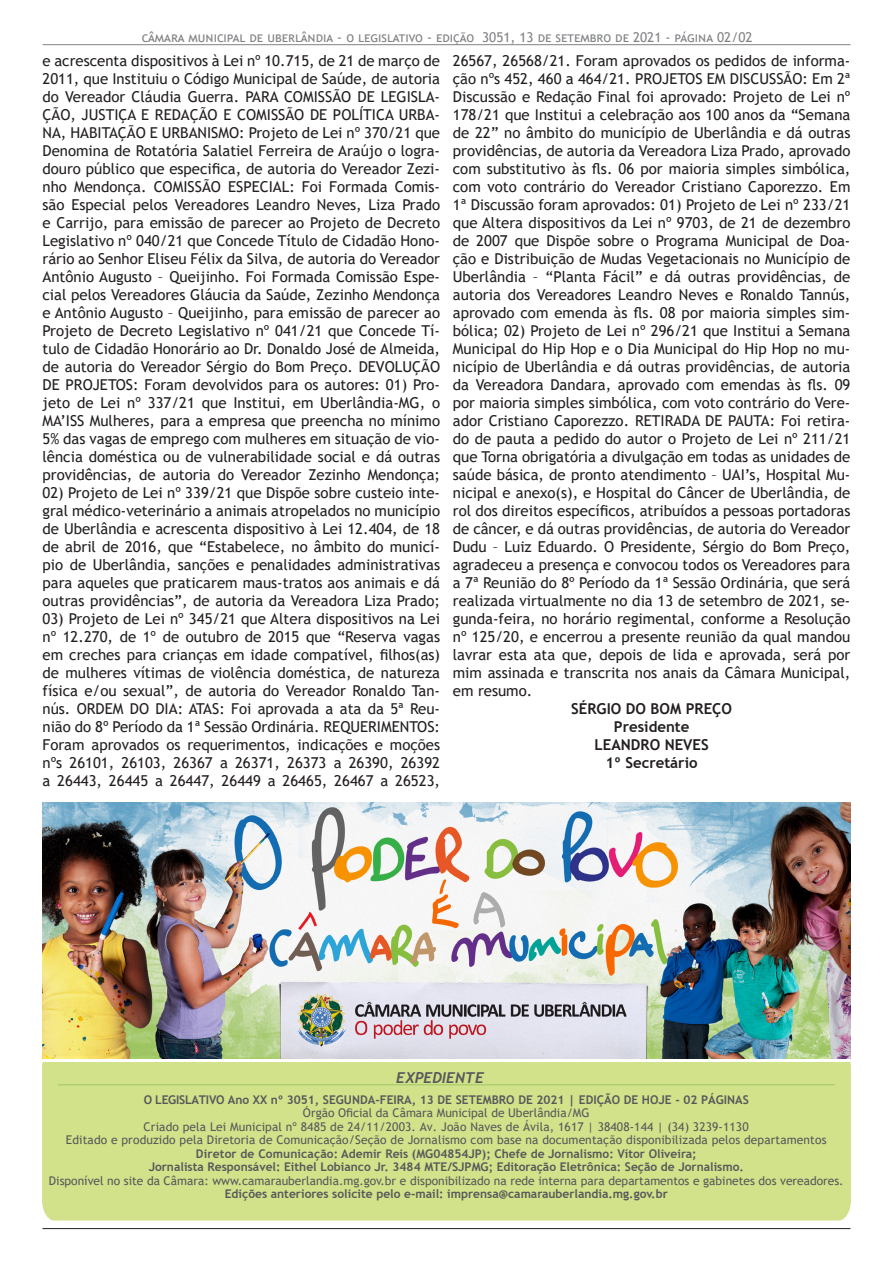
<style>
.page{position:relative;width:893px;height:1263px;background:#fff}
.page>*{position:absolute;margin:0;border:0;box-sizing:border-box;transform-origin:0 0}
.t1{font:15px/18px "Trebuchet MS";color:#231f20;text-align:justify}
.t2{font:700 15px "Trebuchet MS";color:#231f20}
.t3{font:italic 700 15px "Trebuchet";color:#57585a}
.t4{font:13.5px "Trebuchet MS";color:#808285}
.t5{font:12px/13.5px "Trebuchet MS";letter-spacing:.01em;color:#57585a;text-align:center}
.t6{font:700 12px "Trebuchet MS";color:#57585a}
.s1{font-weight:700}
</style>
<div class="page">
<hr style="left:43px;top:44px;width:807px;height:1px;background:#808285">
<hr style="left:43px;top:1228px;width:807px;height:1px;background:#231f20">
<hr style="left:58px;top:1084px;width:777px;height:1px;background:#9ec566">
<img style="left:43px;top:802px;width:807px;height:256px">
<p class="t4" style="left:142px;top:28px;width:612px">câmara municipal de uberlândia - o legislativo - edição 3051, 13 de setembro de 2021 - página 02/02</p>
<p class="t1" style="left:43px;top:52px;width:399px">e acrescenta dispositivos à Lei nº 10.715, de 21 de março de 2011, que Instituiu o Código Municipal de Saúde, de autoria do Vereador Cláudia Guerra. PARA COMISSÃO DE LEGISLA-ÇÃO, JUSTIÇA E REDAÇÃO E COMISSÃO DE POLÍTICA URBA-NA, HABITAÇÃO E URBANISMO: Projeto de Lei nº 370/21 que Denomina de Rotatória Salatiel Ferreira de Araújo o logra&shy;douro público que especifica, de autoria do Vereador Zezi&shy;nho Mendonça. COMISSÃO ESPECIAL: Foi Formada Comis&shy;são Especial pelos Vereadores Leandro Neves, Liza Prado e Carrijo, para emissão de parecer ao Projeto de Decreto Legislativo nº 040/21 que Concede Título de Cidadão Hono&shy;rário ao Senhor Eliseu Félix da Silva, de autoria do Vereador Antônio Augusto – Queijinho. Foi Formada Comissão Espe&shy;cial pelos Vereadores Gláucia da Saúde, Zezinho Mendonça e Antônio Augusto – Queijinho, para emissão de parecer ao Projeto de Decreto Legislativo nº 041/21 que Concede Tí&shy;tulo de Cidadão Honorário ao Dr. Donaldo José de Almeida, de autoria do Vereador Sérgio do Bom Preço. DEVOLUÇÃO DE PROJETOS: Foram devolvidos para os autores: 01) Pro&shy;jeto de Lei nº 337/21 que Institui, em Uberlândia-MG, o MA’ISS Mulheres, para a empresa que preencha no mínimo 5% das vagas de emprego com mulheres em situação de vio&shy;lência doméstica ou de vulnerabilidade social e dá outras providências, de autoria do Vereador Zezinho Mendonça;</p>
<p class="t1" style="left:43px;top:484px;width:399px">02) Projeto de Lei nº 339/21 que Dispõe sobre custeio inte&shy;gral médico-veterinário a animais atropelados no município de Uberlândia e acrescenta dispositivo à Lei 12.404, de 18 de abril de 2016, que “Estabelece, no âmbito do municí&shy;pio de Uberlândia, sanções e penalidades administrativas para aqueles que praticarem maus-tratos aos animais e dá outras providências”, de autoria da Vereadora Liza Prado;</p>
<p class="t1" style="left:43px;top:610px;width:399px">03) Projeto de Lei nº 345/21 que Altera dispositivos na Lei nº 12.270, de 1º de outubro de 2015 que “Reserva vagas em creches para crianças em idade compatível, filhos(as) de mulheres vítimas de violência doméstica, de natureza física e/ou sexual”, de autoria do Vereador Ronaldo Tan&shy;nús. ORDEM DO DIA: ATAS: Foi aprovada a ata da 5ª Reu&shy;nião do 8º Período da 1ª Sessão Ordinária. REQUERIMENTOS:<br>Foram aprovados os requerimentos, indicações e moções nºs 26101, 26103, 26367 a 26371, 26373 a 26390, 26392 a 26443, 26445 a 26447, 26449 a 26465, 26467 a 26523,</p>
<p class="t1" style="left:453px;top:52px;width:399px">26567, 26568/21. Foram aprovados os pedidos de informa&shy;ção nºs 452, 460 a 464/21. PROJETOS EM DISCUSSÃO: Em 2ª Discussão e Redação Final foi aprovado: Projeto de Lei nº 178/21 que Institui a celebração aos 100 anos da “Semana de 22” no âmbito do município de Uberlândia e dá outras providências, de autoria da Vereadora Liza Prado, aprovado com substitutivo às fls. 06 por maioria simples simbólica, com voto contrário do Vereador Cristiano Caporezzo. Em 1ª Discussão foram aprovados: 01) Projeto de Lei nº 233/21 que Altera dispositivos da Lei nº 9703, de 21 de dezembro de 2007 que Dispõe sobre o Programa Municipal de Doa&shy;ção e Distribuição de Mudas Vegetacionais no Município de Uberlândia – “Planta Fácil” e dá outras providências, de autoria dos Vereadores Leandro Neves e Ronaldo Tannús, aprovado com emenda às fls. 08 por maioria simples sim&shy;bólica; 02) Projeto de Lei nº 296/21 que Institui a Semana Municipal do Hip Hop e o Dia Municipal do Hip Hop no mu&shy;nicípio de Uberlândia e dá outras providências, de autoria da Vereadora Dandara, aprovado com emendas às fls. 09 por maioria simples simbólica, com voto contrário do Vere&shy;ador Cristiano Caporezzo. RETIRADA DE PAUTA: Foi retira&shy;do de pauta a pedido do autor o Projeto de Lei nº 211/21 que Torna obrigatória a divulgação em todas as unidades de saúde básica, de pronto atendimento – UAI’s, Hospital Mu&shy;nicipal e anexo(s), e Hospital do Câncer de Uberlândia, de rol dos direitos específicos, atribuídos a pessoas portadoras de câncer, e dá outras providências, de autoria do Vereador Dudu – Luiz Eduardo. O Presidente, Sérgio do Bom Preço, agradeceu a presença e convocou todos os Vereadores para a 7ª Reunião do 8º Período da 1ª Sessão Ordinária, que será realizada virtualmente no dia 13 de setembro de 2021, se&shy;gunda-feira, no horário regimental, conforme a Resolução nº 125/20, e encerrou a presente reunião da qual mandou lavrar esta ata que, depois de lida e aprovada, será por mim assinada e transcrita nos anais da Câmara Municipal, em resumo.</p>
<p class="t2" style="left:571px;top:700px;width:162px">SÉRGIO DO BOM PREÇO</p>
<p class="t2" style="left:614px;top:718px;width:77px">Presidente</p>
<p class="t2" style="left:594px;top:736px;width:116px">LEANDRO NEVES</p>
<p class="t2" style="left:606px;top:754px;width:94px">1º Secretário</p>
<p class="t3" style="left:396px;top:1068px;width:90px">EXPEDIENTE</p>
<p class="t6" style="left:144px;top:1092px;width:607px">O LEGISLATIVO Ano XX nº 3051, SEGUNDA-FEIRA, 13 DE SETEMBRO DE 2021 | EDIÇÃO DE HOJE - 02 PÁGINAS</p>
<p class="t5" style="left:303px;top:1106px;width:288px">Órgão Oficial da Câmara Municipal de Uberlândia/MG</p>
<p class="t5" style="left:144px;top:1120px;width:606px">Criado pela Lei Municipal nº 8485 de 24/11/2003. Av. João Naves de Ávila, 1617 | 38408-144 | (34) 3239-1130</p>
<p class="t5" style="left:66px;top:1133px;width:762px">Editado e produzido pela Diretoria de Comunicação/Seção de Jornalismo com base na documentação disponibilizada pelos departamentos</p>
<p class="t6" style="left:196px;top:1146px;width:502px">Diretor de Comunicação: Ademir Reis (MG04854JP); Chefe de Jornalismo: Vítor Oliveira;</p>
<p class="t6" style="left:149px;top:1159px;width:597px">Jornalista Responsável: Eithel Lobianco Jr. 3484 MTE/SJPMG; Editoração Eletrônica: Seção de Jornalismo.</p>
<p class="t5" style="left:49px;top:1174px;width:796px">Disponível no site da Câmara: www.camarauberlandia.mg.gov.br e disponibilizado na rede interna para departamentos e gabinetes dos vereadores.<br><span class="s1">Edições anteriores solicite pelo e-mail: imprensa@camarauberlandia.mg.gov.br</span></p>
</div>
